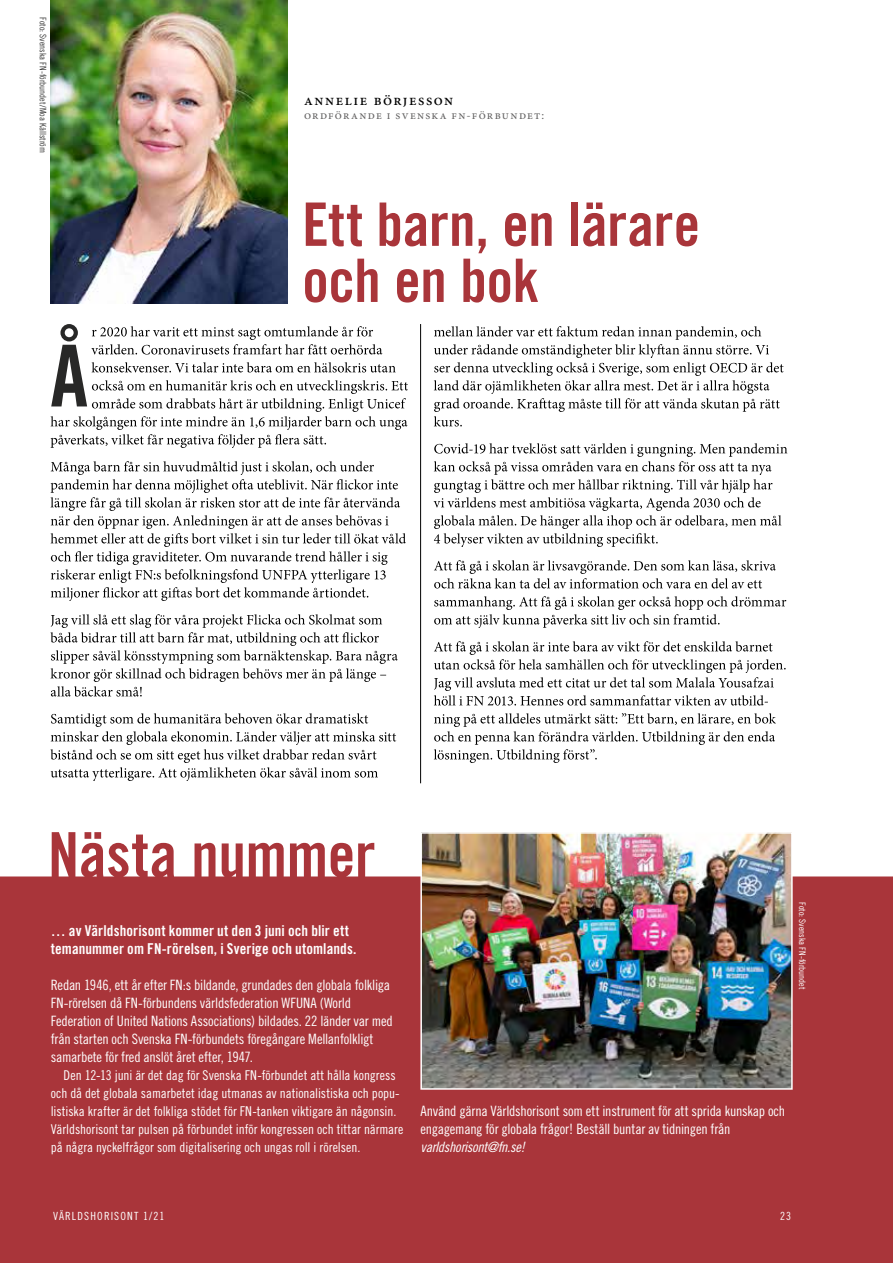
<style>
.page{position:relative;width:893px;height:1263px;background:#fff}
.page>*{position:absolute;margin:0;border:0;box-sizing:border-box;transform-origin:0 0}
.t1{font:60px/56.1px "Trade Gothic LT Std Bd Cn 20";letter-spacing:-.01em;color:#a9353a}
.t2{font:500 15.45px "Minion Pro";letter-spacing:.1em;color:#000}
.t3{font:15px/18px "Trade Gothic LT Std Bd Cn 20";letter-spacing:.005em;color:#fff}
.t4{font:14.25px/18px "Trade Gothic LT Std Cn 18";letter-spacing:-.015em;color:#fff}
.t5{font:14.25px "Trade Gothic LT Std Cn 18 Obl";letter-spacing:-.02em;color:#fff}
.t6{font:13.5px/18px "Trade Gothic LT Std Cn 18";color:#fff}
.t7{font:12.15px "Minion Pro";letter-spacing:.1em;color:#646363}
.t8{font:11.25px "Trade Gothic LT Std Cn 18";letter-spacing:.1em;color:#fff}
.t9{font:9px "Trade Gothic LT Std Cn 18";letter-spacing:.005em;color:#3c3c3b}
.t10{font:9px "Trade Gothic LT Std Cn 18";letter-spacing:.005em;color:#fff}
</style>
<div class="page">
<div style="left:0;top:832px;width:893px;height:431px;background:#a9353a"></div>
<hr style="left:420px;top:324px;width:1px;height:459px;background:#000">
<img style="left:423px;top:835px;width:367px;height:252px">
<div style="left:420px;top:832px;width:373px;height:258px;border:2px solid #fff"></div>
<img style="left:50px;top:0;width:237px;height:304px">
<svg style="left:434px;top:713px;width:342px;height:50px"></svg>
<svg style="left:434px;top:641px;width:352px;height:64px"></svg>
<svg style="left:434px;top:596px;width:352px;height:32px"></svg>
<svg style="left:434px;top:560px;width:342px;height:28px"></svg>
<svg style="left:434px;top:443px;width:353px;height:104px"></svg>
<svg style="left:434px;top:326px;width:350px;height:100px"></svg>
<svg style="left:50px;top:713px;width:346px;height:68px"></svg>
<svg style="left:50px;top:614px;width:348px;height:82px"></svg>
<svg style="left:51px;top:461px;width:355px;height:140px"></svg>
<svg style="left:51px;top:324px;width:357px;height:124px"></svg>
<p class="t9" style="left:49px;top:17px;width:137px;rotate:90deg">Foto: Svenska FN-förbundet/Moa Källström</p>
<p class="t2" style="left:304px;top:89px;width:151px">Annelie Börjesson</p>
<p class="t7" style="left:304px;top:107px;width:242px">ordförande i svenska fn-förbundet:</p>
<h1 class="t1" style="left:302px;top:196px;width:399px">Ett barn, en lärare och en bok</h1>
<p class="t3" style="left:51px;top:922px;width:307px">… av Världshorisont kommer ut den 3 juni och blir ett temanummer om FN-rörelsen, i Sverige och utomlands.</p>
<p class="t4" style="left:51px;top:976px;width:343px">Redan 1946, ett år efter FN:s bildande, grundades den globala folkliga FN-rörelsen då FN-förbundens världsfederation WFUNA (World Federation of United Nations Associations) bildades. 22 länder var med från starten och Svenska FN-förbundets föregångare Mellanfolkligt samarbete för fred anslöt året efter, 1947.</p>
<p class="t6" style="left:51px;top:1066px;width:354px;text-indent:13px">Den 12-13 juni är det dag för Svenska FN-förbundet att hålla kongress och då det globala samarbetet idag utmanas av nationalistiska och popu&shy;listiska krafter är det folkliga stödet för FN-tanken viktigare än någonsin.<br>Världshorisont tar pulsen på förbundet inför kongressen och tittar närmare på några nyckelfrågor som digitalisering och ungas roll i rörelsen.</p>
<p class="t10" style="left:808px;top:902px;width:89px;rotate:90deg">Foto: Svenska FN-förbundet</p>
<p class="t4" style="left:421px;top:1102px;width:366px">Använd gärna Världshorisont som ett instrument för att sprida kunskap och engagemang för globala frågor! Beställ buntar av tidningen från</p>
<p class="t5" style="left:421px;top:1138px;width:106px">varldshorisont@fn.se!</p>
<p class="t8" style="left:53px;top:1209px;width:113px">VÄRLDSHORISONT 1/21</p>
<p class="t8" style="left:780px;top:1209px;width:13px">23</p>
</div>
